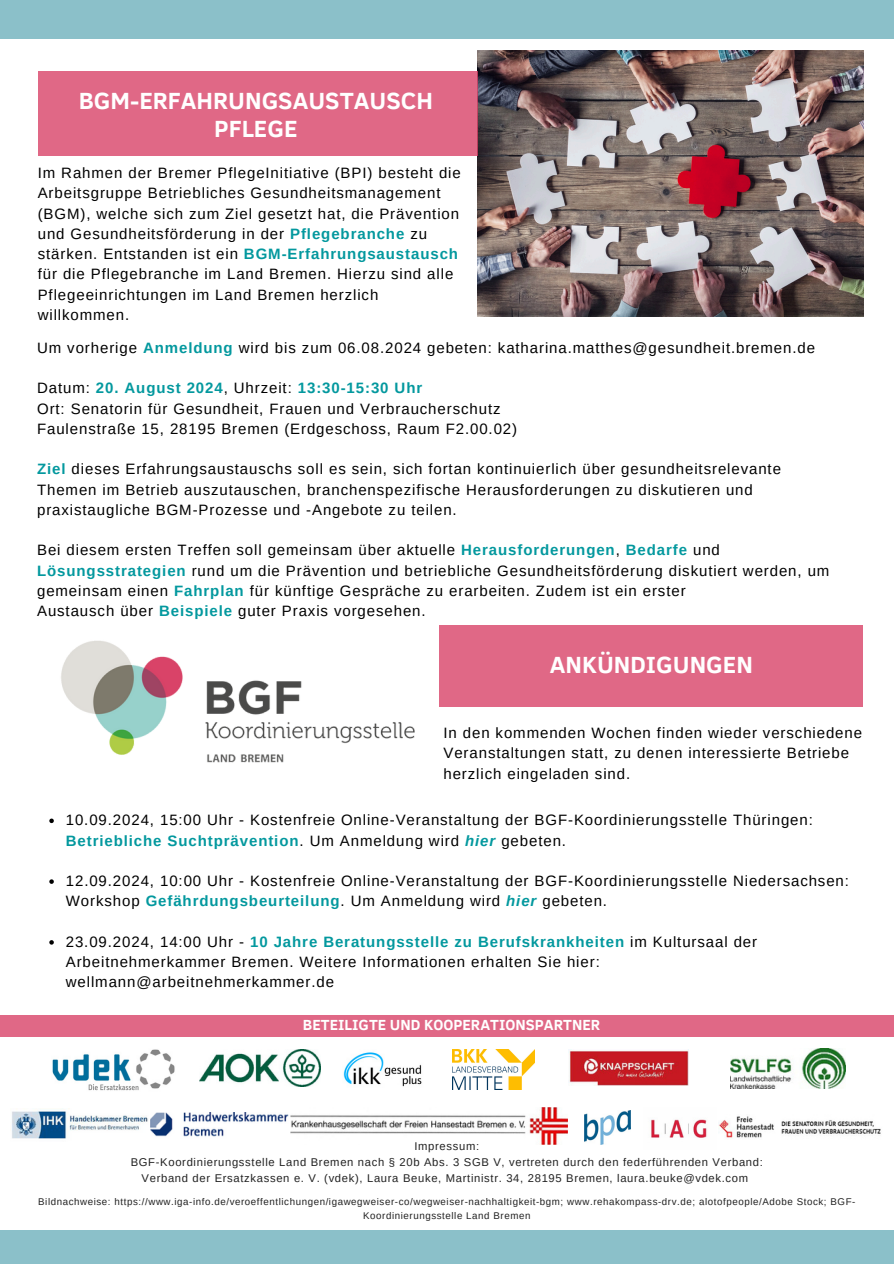
<style>
.page{position:relative;width:894px;height:1264px;background:#fff}
.page>*{position:absolute;margin:0;border:0;box-sizing:border-box;transform-origin:0 0}
.t1{font:700 24px/28.2px "Clear Sans";color:#fff;text-align:center}
.t2{font:15px/20.2px "Arimo";letter-spacing:.06em;color:#000}
.t3{font:700 15px "Clear Sans";color:#fff}
.t4{font:11.25px/15.8px "Arimo";letter-spacing:.06em;color:#222;text-align:center}
.t5{font:9.75px/13.5px "Arimo";letter-spacing:.06em;color:#222;text-align:center}
.s1{font-weight:700;color:#03989e}
.s2{font-weight:700;font-style:italic;color:#03989e}
</style>
<div class="page">
<div style="left:0;top:1230px;width:893px;height:33px;background:#8bc0c9"></div>
<div style="left:0;top:0;width:893px;height:38px;background:#8bc0c9"></div>
<img style="left:477px;top:50px;width:386px;height:267px">
<div style="left:38px;top:71px;width:439px;height:84px;background:#e06886"></div>
<div style="left:0;top:1015px;width:893px;height:20px;background:#e06886"></div>
<img style="left:52px;top:1049px;width:123px;height:42px">
<img style="left:199px;top:1049px;width:122px;height:37px">
<img style="left:343px;top:1052px;width:79px;height:35px">
<img style="left:452px;top:1049px;width:82px;height:40px">
<img style="left:568px;top:1049px;width:120px;height:36px">
<img style="left:730px;top:1048px;width:115px;height:40px">
<img style="left:12px;top:1108px;width:136px;height:31px">
<img style="left:151px;top:1112px;width:138px;height:25px">
<img style="left:584px;top:1110px;width:46px;height:34px">
<img style="left:290px;top:1107px;width:277px;height:37px">
<img style="left:651px;top:1119px;width:56px;height:19px">
<div style="left:439px;top:625px;width:423px;height:81px;background:#e06886"></div>
<img style="left:61px;top:640px;width:354px;height:123px">
<img style="left:718px;top:1116px;width:163px;height:22px">
<svg style="left:49px;top:818px;width:5px;height:5px"></svg>
<svg style="left:49px;top:879px;width:5px;height:4px"></svg>
<svg style="left:49px;top:940px;width:5px;height:4px"></svg>
<p class="t1" style="left:79px;top:85px;width:356px">BGM-ERFAHRUNGSAUSTAUSCH<br>PFLEGE</p>
<p class="t2" style="left:38px;top:163px;width:424px">Im Rahmen der Bremer PflegeInitiative (BPI) besteht die Arbeitsgruppe Betriebliches Gesundheitsmanagement (BGM), welche sich zum Ziel gesetzt hat, die Prävention und Gesundheitsförderung in der <span class="s1">Pflegebranche</span> zu stärken. Entstanden ist ein <span class="s1">BGM-Erfahrungsaustausch </span>für die Pflegebranche im Land Bremen. Hierzu sind alle Pflegeeinrichtungen im Land Bremen herzlich willkommen.</p>
<p class="t2" style="left:37px;top:337px;width:779px">Um vorherige <span class="s1">Anmeldung</span> wird bis zum 06.08.2024 gebeten: katharina.matthes@gesundheit.bremen.de</p>
<h2 class="t2" style="left:37px;top:378px;width:481px">Datum: <span class="s1">20. August 2024</span>, Uhrzeit: <span class="s1">13:30-15:30 Uhr<br></span>Ort: Senatorin für Gesundheit, Frauen und Verbraucherschutz<br>Faulenstraße 15, 28195 Bremen (Erdgeschoss, Raum F2.00.02)</h2>
<p class="t2" style="left:37px;top:459px;width:745px"><span class="s1">Ziel</span> dieses Erfahrungsaustauschs soll es sein, sich fortan kontinuierlich über gesundheitsrelevante<br>Themen im Betrieb auszutauschen, branchenspezifische Herausforderungen zu diskutieren und praxistaugliche BGM-Prozesse und -Angebote zu teilen.</p>
<p class="t2" style="left:37px;top:540px;width:793px">Bei diesem ersten Treffen soll gemeinsam über aktuelle <span class="s1">Herausforderungen</span>, <span class="s1">Bedarfe</span> und <span class="s1">Lösungsstrategien</span> rund um die Prävention und betriebliche Gesundheitsförderung diskutiert werden, um gemeinsam einen <span class="s1">Fahrplan</span> für künftige Gespräche zu erarbeiten. Zudem ist ein erster<br>Austausch über <span class="s1">Beispiele</span> guter Praxis vorgesehen.</p>
<p class="t1" style="left:549px;top:649px;width:204px">ANKÜNDIGUNGEN</p>
<p class="t2" style="left:443px;top:722px;width:420px">In den kommenden Wochen finden wieder verschiedene<br>Veranstaltungen statt, zu denen interessierte Betriebe herzlich eingeladen sind.</p>
<p class="t2" style="left:66px;top:810px;width:748px">10.09.2024, 15:00 Uhr - Kostenfreie Online-Veranstaltung der BGF-Koordinierungsstelle Thüringen:<br><span class="s1">Betriebliche Suchtprävention</span>. Um Anmeldung wird <span class="s2">hier</span> gebeten.</p>
<p class="t2" style="left:66px;top:870px;width:784px">12.09.2024, 10:00 Uhr - Kostenfreie Online-Veranstaltung der BGF-Koordinierungsstelle Niedersachsen:<br>Workshop <span class="s1">Gefährdungsbeurteilung</span>. Um Anmeldung wird <span class="s2">hier</span> gebeten.</p>
<p class="t2" style="left:66px;top:931px;width:692px">23.09.2024, 14:00 Uhr - <span class="s1">10 Jahre Beratungsstelle zu Berufskrankheiten</span> im Kultursaal der<br>Arbeitnehmerkammer Bremen. Weitere Informationen erhalten Sie hier: wellmann@arbeitnehmerkammer.de</p>
<p class="t3" style="left:303px;top:1014px;width:299px">BETEILIGTE UND KOOPERATIONSPARTNER</p>
<p class="t4" style="left:131px;top:1138px;width:633px">Impressum:<br>BGF-Koordinierungsstelle Land Bremen nach § 20b Abs. 3 SGB V, vertreten durch den federführenden Verband:<br>Verband der Ersatzkassen e. V. (vdek), Laura Beuke, Martinistr. 34, 28195 Bremen, laura.beuke@vdek.com</p>
<h3 class="t5" style="left:38px;top:1195px;width:818px">Bildnachweise: https://www.iga-info.de/veroeffentlichungen/igawegweiser-co/wegweiser-nachhaltigkeit-bgm; www.rehakompass-drv.de; alotofpeople/Adobe Stock; BGF-<br>Koordinierungsstelle Land Bremen</h3>
</div>
